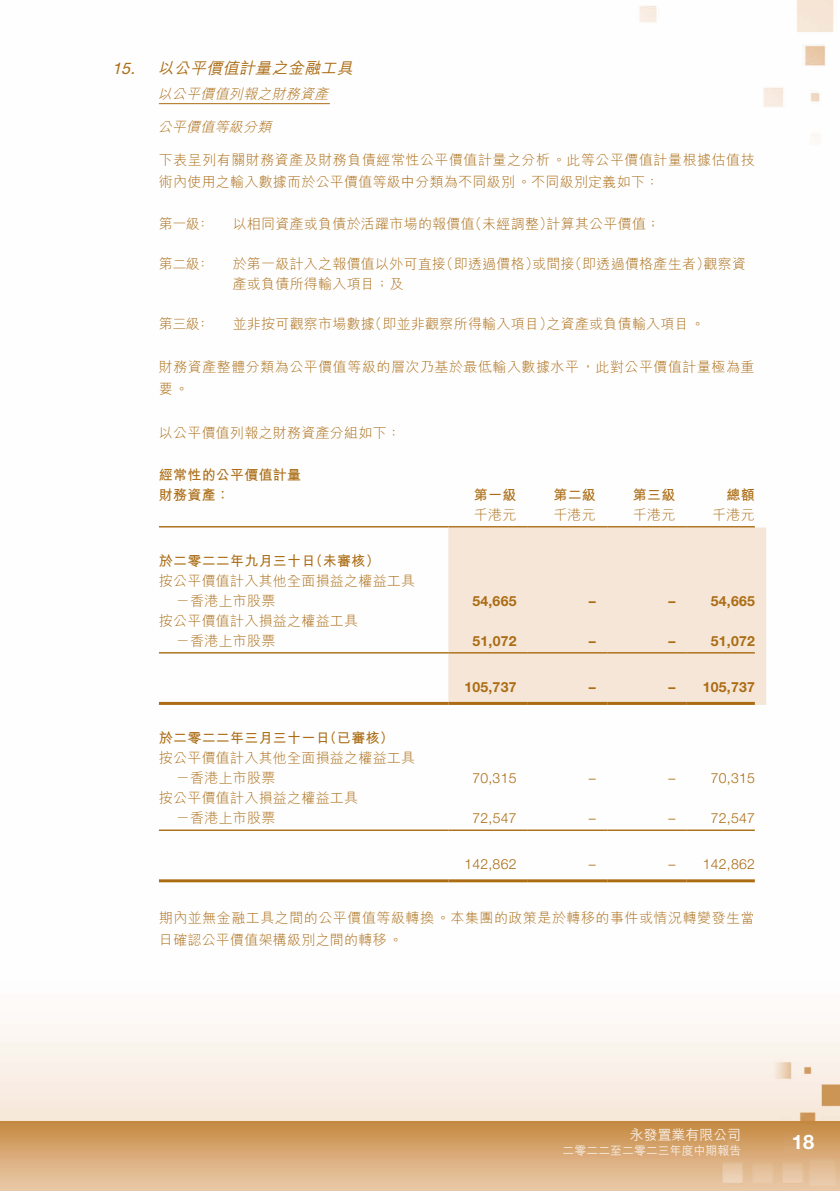
<style>
.page{position:relative;width:840px;height:1191px;background:#fff}
.page>*{position:absolute;margin:0;border:0;box-sizing:border-box;transform-origin:0 0}
.t1{font:700 20px "Helvetica Neue LT Std";color:#fff}
.t2{font:italic 500 16px "M Hei HK";color:#ab6c14}
.t3{font:italic 16px "Helvetica Neue LT Std";color:#ab6c14}
.t4{font:300 14px/20px "M Hei HK";letter-spacing:.015em;color:#ab6c14}
.t5{font:300 14px/22px "M Hei HK";letter-spacing:.035em;color:#ab6c14}
.t6{font:700 14px "M Hei HK";letter-spacing:.015em;color:#ab6c14}
.t7{font:700 14px "Helvetica Neue LT Std";letter-spacing:.015em;color:#ab6c14}
.t8{font:300 14px "Helvetica Neue LT Std";letter-spacing:.015em;color:#ab6c14}
.t9{font:italic 300 14px "M Hei HK";color:#ab6c14}
.t10{font:500 14px "M Hei HK";color:#f8ede4}
.t11{font:500 12px "M Hei HK";color:#f8ede4}
</style>
<div class="page">
<img style="left:0;top:0;width:839px;height:1191px">
<hr style="left:159px;top:103px;width:171px;height:1px;background:#ab6c14">
<div style="left:448px;top:527px;width:317px;height:178px;background:#f5e6d8"></div>
<hr style="left:159px;top:526px;width:289px;height:1px;background:#ab6c14">
<hr style="left:448px;top:526px;width:79px;height:1px;background:#ab6c14">
<hr style="left:527px;top:526px;width:80px;height:1px;background:#ab6c14">
<hr style="left:607px;top:526px;width:79px;height:1px;background:#ab6c14">
<hr style="left:686px;top:526px;width:68px;height:1px;background:#ab6c14">
<hr style="left:159px;top:652px;width:289px;height:1px;background:#ab6c14">
<hr style="left:448px;top:652px;width:79px;height:1px;background:#ab6c14">
<hr style="left:527px;top:652px;width:80px;height:1px;background:#ab6c14">
<hr style="left:607px;top:652px;width:79px;height:1px;background:#ab6c14">
<hr style="left:686px;top:652px;width:68px;height:1px;background:#ab6c14">
<hr style="left:159px;top:702px;width:289px;height:3px;background:#ab6c14">
<hr style="left:448px;top:702px;width:79px;height:3px;background:#ab6c14">
<hr style="left:527px;top:702px;width:80px;height:3px;background:#ab6c14">
<hr style="left:607px;top:702px;width:79px;height:3px;background:#ab6c14">
<hr style="left:686px;top:702px;width:68px;height:3px;background:#ab6c14">
<hr style="left:159px;top:829px;width:289px;height:2px;background:#ab6c14">
<hr style="left:448px;top:829px;width:79px;height:2px;background:#ab6c14">
<hr style="left:527px;top:829px;width:80px;height:2px;background:#ab6c14">
<hr style="left:607px;top:829px;width:79px;height:2px;background:#ab6c14">
<hr style="left:686px;top:829px;width:68px;height:2px;background:#ab6c14">
<hr style="left:159px;top:879px;width:289px;height:3px;background:#ab6c14">
<hr style="left:448px;top:879px;width:79px;height:3px;background:#ab6c14">
<hr style="left:527px;top:879px;width:80px;height:3px;background:#ab6c14">
<hr style="left:607px;top:879px;width:79px;height:3px;background:#ab6c14">
<hr style="left:686px;top:879px;width:68px;height:3px;background:#ab6c14">
<p class="t3" style="left:112px;top:59px;width:29px">15.</p>
<p class="t2" style="left:157px;top:56px;width:201px">以公平價值計量之金融工具</p>
<p class="t9" style="left:158px;top:84px;width:176px">以公平價值列報之財務資產</p>
<p class="t9" style="left:158px;top:117px;width:119px">公平價值等級分類</p>
<p class="t5" style="left:159px;top:149px;width:597px">下表呈列有關財務資產及財務負債經常性公平價值計量之分析。此等公平價值計量根據估值技術內使用之輸入數據而於公平價值等級中分類為不同級別。不同級別定義如下：</p>
<p class="t4" style="left:546px;top:214px;width:115px">計算其公平價值;</p>
<p class="t4" style="left:467px;top:214px;width:87px">（未經調整）</p>
<p class="t4" style="left:159px;top:214px;width:43px">第一級</p>
<p class="t4" style="left:232px;top:214px;width:243px">以相同資產或負債於活躍市場的報價值</p>
<p class="t4" style="left:196px;top:214px;width:15px">：</p>
<p class="t4" style="left:159px;top:254px;width:43px">第二級</p>
<p class="t4" style="left:196px;top:254px;width:15px">：</p>
<p class="t4" style="left:439px;top:254px;width:101px">（即透過價格）</p>
<p class="t4" style="left:567px;top:254px;width:144px">（即透過價格產生者）</p>
<p class="t4" style="left:232px;top:254px;width:215px">於第一級計入之報價值以外可直接</p>
<p class="t4" style="left:532px;top:254px;width:44px">或間接</p>
<p class="t4" style="left:703px;top:254px;width:44px">觀察資</p>
<p class="t4" style="left:232px;top:274px;width:172px">產或負債所得輸入項目；及</p>
<p class="t4" style="left:368px;top:314px;width:186px">（即並非觀察所得輸入項目）</p>
<p class="t4" style="left:159px;top:314px;width:43px">第三級</p>
<p class="t5" style="left:159px;top:355px;width:597px">財務資產整體分類為公平價值等級的層次乃基於最低輸入數據水平，此對公平價值計量極為重要。</p>
<p class="t4" style="left:159px;top:422px;width:243px">以公平價值列報之財務資產分組如下：</p>
<p class="t6" style="left:159px;top:464px;width:144px">經常性的公平價值計量</p>
<p class="t6" style="left:726px;top:484px;width:30px">總額</p>
<p class="t4" style="left:232px;top:314px;width:144px">並非按可觀察市場數據</p>
<p class="t4" style="left:546px;top:314px;width:160px">之資產或負債輸入項目。</p>
<p class="t4" style="left:196px;top:314px;width:15px">：</p>
<p class="t6" style="left:159px;top:484px;width:72px">財務資產：</p>
<p class="t6" style="left:473px;top:484px;width:44px">第一級</p>
<p class="t6" style="left:553px;top:484px;width:44px">第二級</p>
<p class="t6" style="left:632px;top:484px;width:44px">第三級</p>
<p class="t6" style="left:308px;top:550px;width:72px">（未審核(</p>
<p class="t6" style="left:159px;top:550px;width:158px">於二零二二年九月三十日</p>
<p class="t4" style="left:159px;top:570px;width:258px">按公平價值計入其他全面損益之權益工具</p>
<p class="t4" style="left:159px;top:590px;width:201px;text-indent:17px">－香港上市股票<br>按公平價值計入損益之權益工具</p>
<p class="t4" style="left:176px;top:630px;width:101px">－香港上市股票</p>
<p class="t6" style="left:323px;top:728px;width:72px">（已審核(</p>
<p class="t6" style="left:159px;top:728px;width:172px">於二零二二年三月三十一日</p>
<p class="t4" style="left:159px;top:747px;width:258px">按公平價值計入其他全面損益之權益工具</p>
<p class="t4" style="left:159px;top:767px;width:201px;text-indent:17px">－香港上市股票<br>按公平價值計入損益之權益工具</p>
<p class="t4" style="left:176px;top:807px;width:101px">－香港上市股票</p>
<p class="t4" style="left:473px;top:504px;width:44px">千港元</p>
<p class="t4" style="left:553px;top:504px;width:44px">千港元</p>
<p class="t4" style="left:632px;top:504px;width:44px">千港元</p>
<p class="t4" style="left:712px;top:504px;width:44px">千港元</p>
<p class="t7" style="left:472px;top:592px;width:46px">54,665</p>
<p class="t7" style="left:588px;top:592px;width:8px">–</p>
<p class="t7" style="left:668px;top:592px;width:8px">–</p>
<p class="t7" style="left:710px;top:592px;width:46px">54,665</p>
<p class="t7" style="left:472px;top:632px;width:46px">51,072</p>
<p class="t7" style="left:588px;top:632px;width:8px">–</p>
<p class="t7" style="left:668px;top:632px;width:8px">–</p>
<p class="t7" style="left:710px;top:632px;width:46px">51,072</p>
<p class="t7" style="left:464px;top:678px;width:54px">105,737</p>
<p class="t7" style="left:588px;top:678px;width:8px">–</p>
<p class="t7" style="left:668px;top:678px;width:8px">–</p>
<p class="t7" style="left:702px;top:678px;width:54px">105,737</p>
<p class="t8" style="left:472px;top:769px;width:46px">70,315</p>
<p class="t8" style="left:588px;top:769px;width:8px">–</p>
<p class="t8" style="left:668px;top:769px;width:8px">–</p>
<p class="t8" style="left:710px;top:769px;width:46px">70,315</p>
<p class="t8" style="left:472px;top:809px;width:46px">72,547</p>
<p class="t8" style="left:588px;top:809px;width:8px">–</p>
<p class="t8" style="left:668px;top:809px;width:8px">–</p>
<p class="t8" style="left:710px;top:809px;width:46px">72,547</p>
<p class="t8" style="left:464px;top:855px;width:54px">142,862</p>
<p class="t5" style="left:159px;top:906px;width:597px">期內並無金融工具之間的公平價值等級轉換。本集團的政策是於轉移的事件或情況轉變發生當日確認公平價值架構級別之間的轉移。</p>
<p class="t8" style="left:702px;top:855px;width:54px">142,862</p>
<p class="t8" style="left:588px;top:855px;width:8px">–</p>
<p class="t8" style="left:668px;top:855px;width:8px">–</p>
<p class="t10" style="left:629px;top:1125px;width:113px">永發置業有限公司</p>
<h1 class="t1" style="left:791px;top:1129px;width:24px">18</h1>
<p class="t11" style="left:562px;top:1141px;width:180px">二零二二至二零二三年度中期報告</p>
</div>
